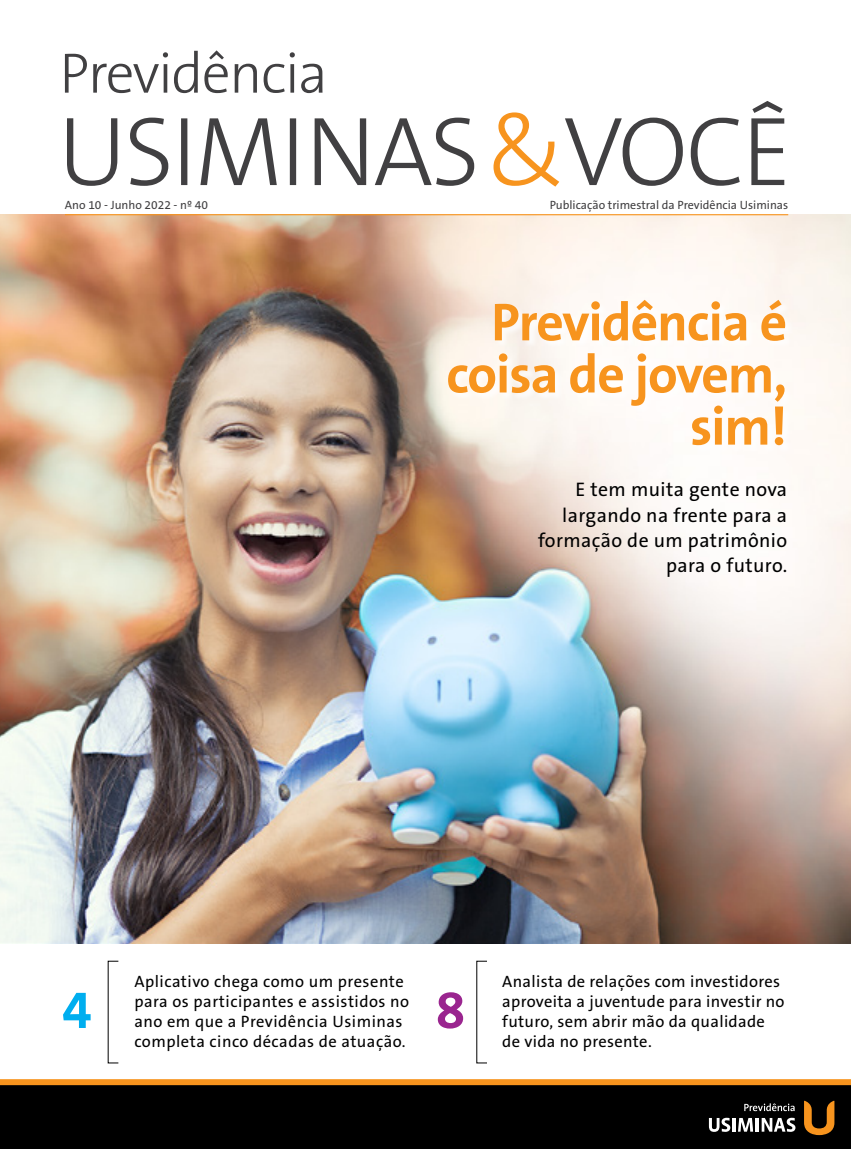
<style>
.page{position:relative;width:851px;height:1149px;background:#fff}
.page>*{position:absolute;margin:0;border:0;box-sizing:border-box;transform-origin:0 0}
.t1{font:700 54px "The Sans B7";color:#9a258f}
.t2{font:700 54px "The Sans B7";color:#00aeef}
.t3{font:700 53.7px/52.1px "The Sans B7";letter-spacing:-.02em;color:#f7941e;text-align:right}
.t4{font:19.65px/25.3px "The Sans B5 Plain";letter-spacing:.02em;color:#000;text-align:right}
.t5{font:16.5px/19.8px "The Sans B5 Plain";letter-spacing:.02em;color:#000}
.t6{font:12px "The Sans B5 Plain";color:#414042}
</style>
<div class="page">
<img style="left:0;top:214px;width:850px;height:728px">
<svg style="left:565px;top:101px;width:219px;height:85px"></svg>
<svg style="left:493px;top:112px;width:66px;height:74px"></svg>
<svg style="left:67px;top:117px;width:407px;height:69px"></svg>
<svg style="left:65px;top:50px;width:257px;height:43px"></svg>
<hr style="left:65px;top:214px;width:723px;height:1px;background:#f7941e">
<div style="left:0;top:1084px;width:850px;height:64px;background:#000"></div>
<svg style="left:804px;top:1100px;width:30px;height:34px"></svg>
<svg style="left:744px;top:1103px;width:50px;height:7px"></svg>
<hr style="left:732px;top:1117px;width:3px;height:14px;background:#fff">
<svg style="left:738px;top:1118px;width:15px;height:13px"></svg>
<hr style="left:755px;top:1117px;width:3px;height:14px;background:#fff">
<svg style="left:708px;top:1117px;width:22px;height:14px"></svg>
<svg style="left:761px;top:1117px;width:34px;height:14px"></svg>
<svg style="left:0;top:1079px;width:850px;height:5px;background:#f79725"></svg>
<div style="left:449px;top:300px;width:343px;height:153px;background:#fff;opacity:.75"></div>
<p class="t6" style="left:65px;top:198px;width:144px">Ano 10 - Junho 2022 - nº 40</p>
<p class="t6" style="left:550px;top:198px;width:240px">Publicação trimestral da Previdência Usiminas</p>
<h2 class="t3" style="left:446px;top:298px;width:342px">Previdência é coisa de jovem, sim!</h2>
<p class="t4" style="left:538px;top:477px;width:251px">E tem muita gente nova largando na frente para a formação de um patrimônio para o futuro.</p>
<h1 class="t2" style="left:62px;top:980px;width:31px">4</h1>
<p class="t5" style="left:134px;top:971px;width:276px">Aplicativo chega como um presente para os participantes e assistidos no ano em que a Previdência Usiminas completa cinco décadas de atuação.</p>
<h1 class="t1" style="left:435px;top:980px;width:31px">8</h1>
<p class="t5" style="left:502px;top:971px;width:284px">Analista de relações com investidores aproveita a juventude para investir no futuro, sem abrir mão da qualidade de vida no presente.</p>
</div>
